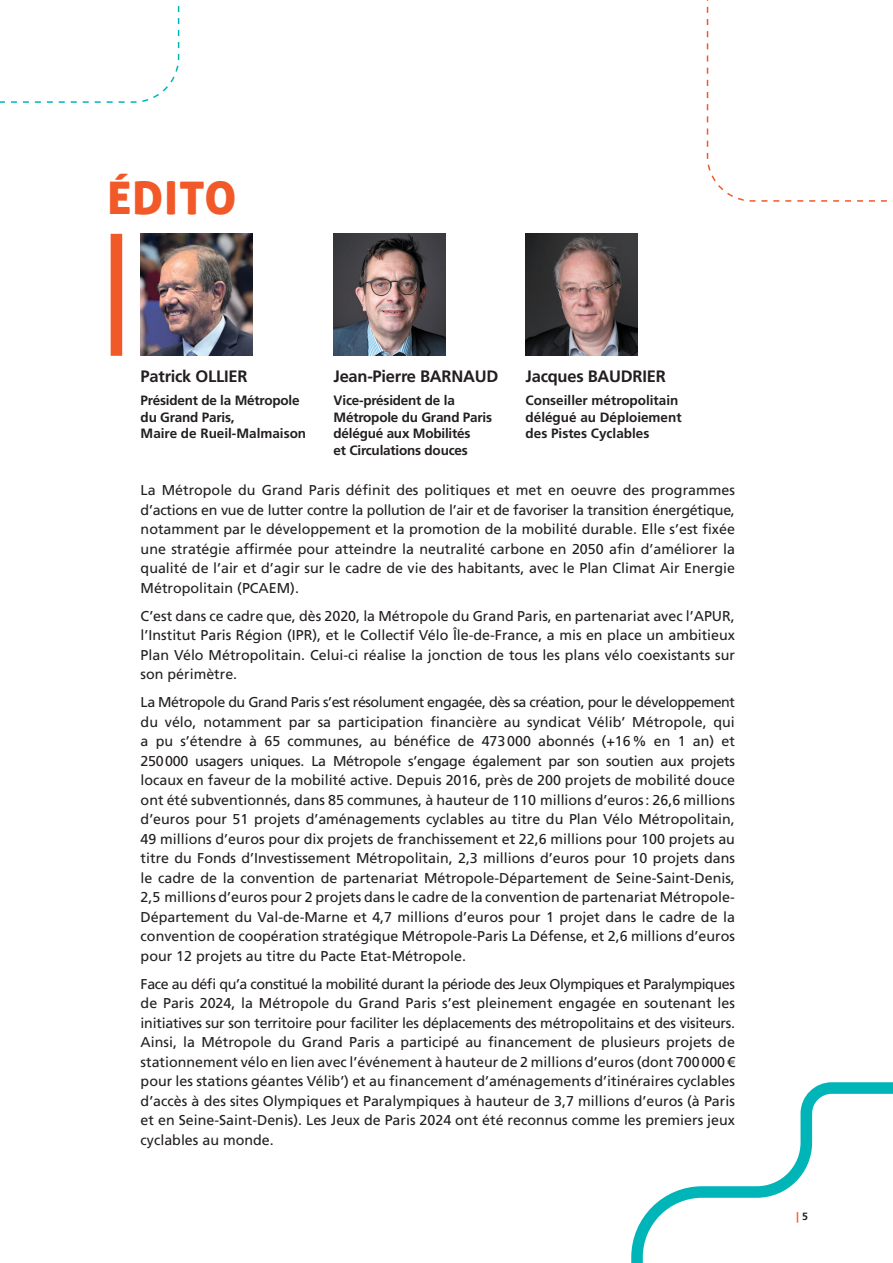
<style>
.page{position:relative;width:893px;height:1263px;background:#fff}
.page>*{position:absolute;margin:0;border:0;box-sizing:border-box;transform-origin:0 0}
.t1{font:45px "Aller Display";letter-spacing:.03em;color:#f15929}
.t2{font:700 16.5px "Frutiger LT Com";letter-spacing:-.015em;color:#231f20}
.t3{font:14.25px/19.5px "Frutiger LT Com";color:#231f20;text-align:justify}
.t4{font:700 13.5px/16.5px "Frutiger LT Com";letter-spacing:-.015em;color:#231f20}
.t5{font:900 10.5px "Frutiger LT Com";color:#f15929}
.s1{font-weight:700;color:#231f20}
</style>
<div class="page">
<div style="left:111px;top:234px;width:11px;height:122px;background:#f15929"></div>
<img style="left:141px;top:234px;width:111px;height:122px">
<img style="left:334px;top:234px;width:111px;height:122px">
<img style="left:526px;top:234px;width:111px;height:122px">
<svg style="left:631px;top:1082px;width:262px;height:181px"></svg>
<svg style="left:706px;top:0;width:187px;height:202px"></svg>
<h1 class="t1" style="left:107px;top:169px;width:131px">ÉDITO</h1>
<p class="t2" style="left:141px;top:366px;width:108px">Patrick OLLIER</p>
<p class="t4" style="left:141px;top:392px;width:167px">Président de la Métropole du Grand Paris,<br>Maire de Rueil-Malmaison</p>
<p class="t2" style="left:334px;top:366px;width:166px">Jean-Pierre BARNAUD</p>
<p class="t4" style="left:334px;top:392px;width:160px">Vice-président de la<br>Métropole du Grand Paris délégué aux Mobilités<br>et Circulations douces</p>
<p class="t2" style="left:526px;top:366px;width:142px">Jacques BAUDRIER</p>
<p class="t4" style="left:526px;top:392px;width:158px">Conseiller métropolitain délégué au Déploiement des Pistes Cyclables</p>
<p class="t3" style="left:141px;top:481px;width:596px">La Métropole du Grand Paris définit des politiques et met en oeuvre des programmes d’actions en vue de lutter contre la pollution de l’air et de favoriser la transition énergétique, notamment par le développement et la promotion de la mobilité durable. Elle s’est fixée une stratégie affirmée pour atteindre la neutralité carbone en 2050 afin d’améliorer la qualité de l’air et d’agir sur le cadre de vie des habitants, avec le Plan Climat Air Energie Métropolitain (PCAEM).</p>
<p class="t3" style="left:141px;top:606px;width:596px">C’est dans ce cadre que, dès 2020, la Métropole du Grand Paris, en partenariat avec l’APUR, l’Institut Paris Région (IPR), et le Collectif Vélo Île-de-France, a mis en place un ambitieux Plan Vélo Métropolitain. Celui-ci réalise la jonction de tous les plans vélo coexistants sur son périmètre.</p>
<p class="t3" style="left:141px;top:693px;width:596px">La Métropole du Grand Paris s’est résolument engagée, dès sa création, pour le développement du vélo, notamment par sa participation financière au syndicat Vélib’ Métropole, qui a pu s’étendre à 65 communes, au bénéfice de 473000 abonnés (+16% en 1 an) et 250000 usagers uniques. La Métropole s’engage également par son soutien aux projets locaux en faveur de la mobilité active. Depuis 2016, près de 200 projets de mobilité douce ont été subventionnés, dans 85 communes, à hauteur de 110 millions d’euros: 26,6 millions d’euros pour 51 projets d’aménagements cyclables au titre du Plan Vélo Métropolitain, 49 millions d’euros pour dix projets de franchissement et 22,6 millions pour 100 projets au titre du Fonds d’Investissement Métropolitain, 2,3 millions d’euros pour 10 projets dans le cadre de la convention de partenariat Métropole-Département de Seine-Saint-Denis, 2,5 millions d’euros pour 2 projets dans le cadre de la convention de partenariat Métropole-Département du Val-de-Marne et 4,7 millions d’euros pour 1 projet dans le cadre de la convention de coopération stratégique Métropole-Paris La Défense, et 2,6 millions d’euros pour 12 projets au titre du Pacte Etat-Métropole.</p>
<p class="t3" style="left:141px;top:974px;width:596px">Face au défi qu’a constitué la mobilité durant la période des Jeux Olympiques et Paralympiques de Paris 2024, la Métropole du Grand Paris s’est pleinement engagée en soutenant les initiatives sur son territoire pour faciliter les déplacements des métropolitains et des visiteurs.<br>Ainsi, la Métropole du Grand Paris a participé au financement de plusieurs projets de stationnement vélo en lien avec l’événement à hauteur de 2 millions d’euros (dont 700000€ pour les stations géantes Vélib’) et au financement d’aménagements d’itinéraires cyclables d’accès à des sites Olympiques et Paralympiques à hauteur de 3,7 millions d’euros (à Paris et en Seine-Saint-Denis). Les Jeux de Paris 2024 ont été reconnus comme les premiers jeux cyclables au monde.</p>
<p class="t5" style="left:797px;top:1210px;width:13px">| <span class="s1">5</span></p>
</div>
